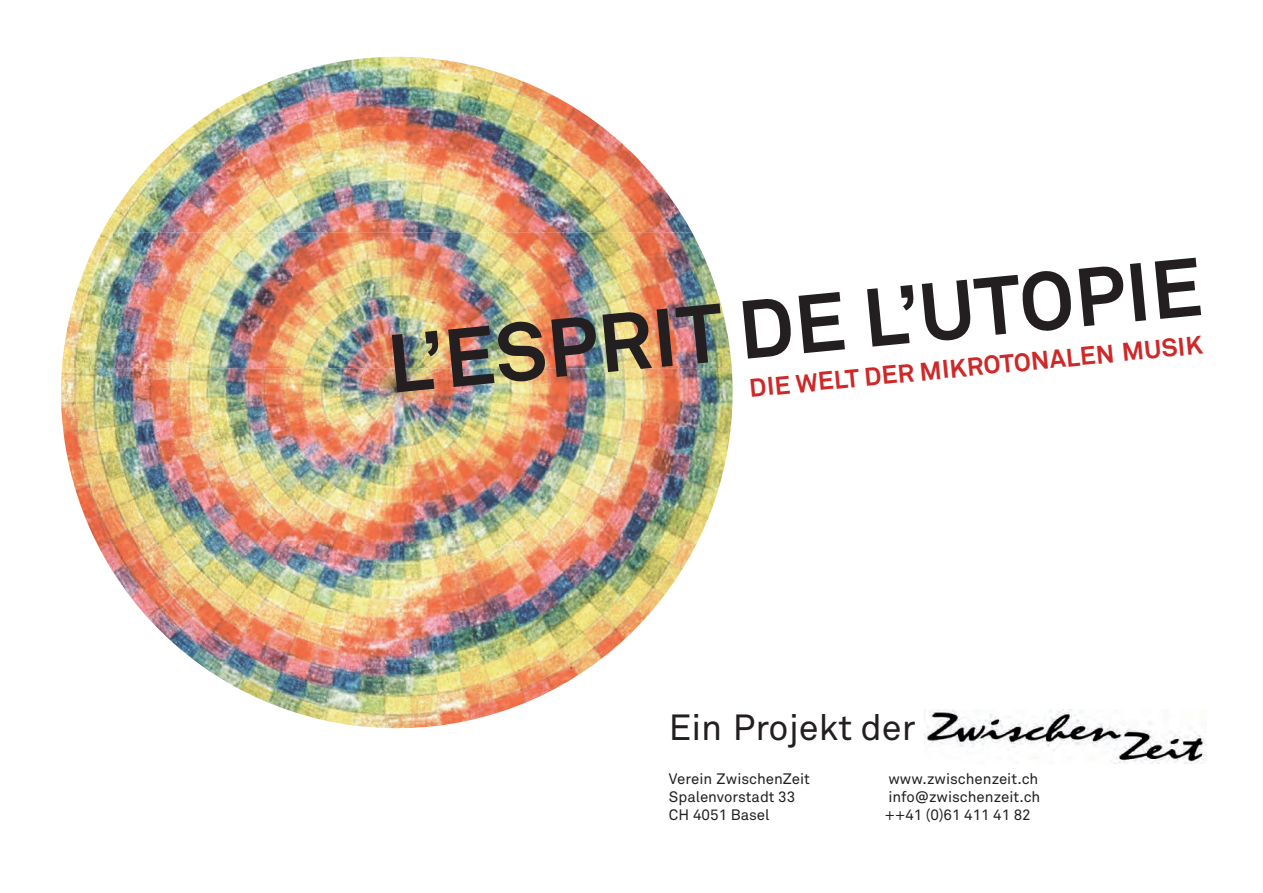
<style>
.page{position:relative;width:1263px;height:893px;background:#fff}
.page>*{position:absolute;margin:0;border:0;box-sizing:border-box;transform-origin:0 0}
.t1{font:700 81.15px "Akkurat Std";color:#231f20}
.t2{font:36px "Akkurat Std";color:#231f20}
.t3{font:700 25.2px "Akkurat Std";color:#ce2828}
.t4{font:15px "Akkurat Std";color:#231f20}
</style>
<div class="page">
<img style="left:924px;top:709px;width:282px;height:55px">
<img style="left:102px;top:57px;width:590px;height:175px">
<img style="left:61px;top:232px;width:672px;height:496px">
<h1 class="t1" style="left:385px;top:332px;width:819px;rotate:-5deg">l’esprit De l’utopie</h1>
<h3 class="t3" style="left:748px;top:377px;width:457px;rotate:-5deg">Die Welt Der mikrotonalen musik</h3>
<h2 class="t2" style="left:669px;top:714px;width:248px">Ein Projekt der</h2>
<p class="t4" style="left:669px;top:774px;width:143px">Verein ZwischenZeit</p>
<p class="t4" style="left:888px;top:774px;width:151px">www.zwischenzeit.ch</p>
<p class="t4" style="left:669px;top:792px;width:128px">Spalenvorstadt 33</p>
<p class="t4" style="left:888px;top:792px;width:153px">info@zwischenzeit.ch</p>
<p class="t4" style="left:669px;top:810px;width:102px">CH 4051 Basel</p>
<p class="t4" style="left:885px;top:810px;width:147px">++41 (0)61 411 41 82</p>
</div>
